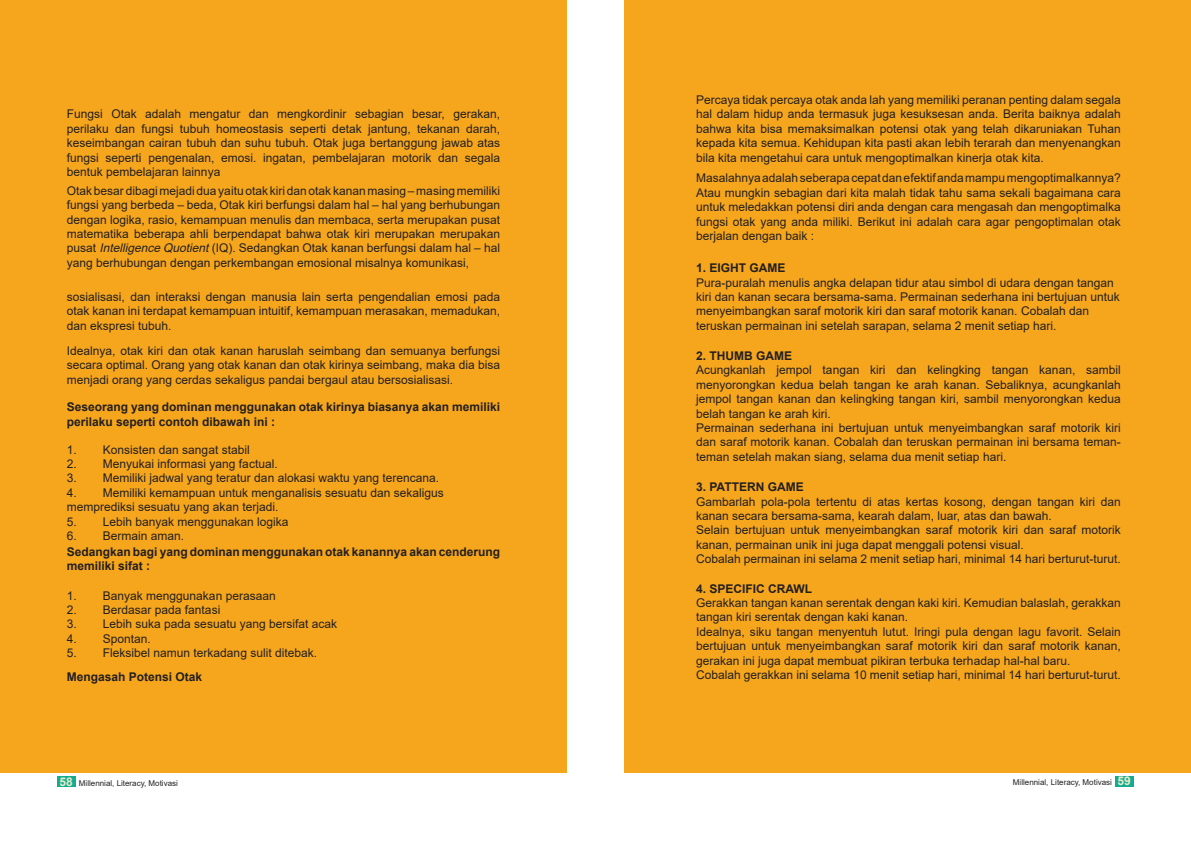
<style>
.page{position:relative;width:1191px;height:842px;background:#fff}
.page>*{position:absolute;margin:0;border:0;box-sizing:border-box;transform-origin:0 0}
.t1{font:12px/14.4px "Arial";color:#231f20;text-align:justify}
.t2{font:700 12px/14.4px "Arial";color:#231f20}
.t3{font:8px "Arial";color:#231f20}
.s1{font-style:italic}
.s2{font-weight:700;font-size:12px;color:#edeac8}
</style>
<div class="page">
<div style="left:1115px;top:776px;width:19px;height:10px;background:#12ac90"></div>
<div style="left:57px;top:777px;width:18px;height:10px;background:#12ac90"></div>
<div style="left:0;top:0;width:566px;height:772px;background:#f6a61d"></div>
<div style="left:624px;top:0;width:567px;height:773px;background:#f6a61d"></div>
<p class="t1" style="left:67px;top:107px;width:435px">Fungsi Otak adalah mengatur dan mengkordinir sebagian besar, gerakan, perilaku dan fungsi tubuh homeostasis seperti detak jantung, tekanan darah, keseimbangan cairan tubuh dan suhu tubuh. Otak juga bertanggung jawab atas fungsi seperti pengenalan, emosi. ingatan, pembelajaran motorik dan segala bentuk pembelajaran lainnya</p>
<p class="t1" style="left:67px;top:183px;width:435px">Otak besar dibagi mejadi dua yaitu otak kiri dan otak kanan masing – masing memiliki fungsi yang berbeda – beda, Otak kiri berfungsi dalam hal – hal yang berhubungan dengan logika, rasio, kemampuan menulis dan membaca, serta merupakan pusat matematika beberapa ahli berpendapat bahwa otak kiri merupakan merupakan pusat <span class="s1">Intelligence Quotient</span>(IQ). Sedangkan Otak kanan berfungsi dalam hal – hal yang berhubungan dengan perkembangan emosional misalnya komunikasi,</p>
<p class="t1" style="left:67px;top:289px;width:435px">sosialisasi, dan interaksi dengan manusia lain serta pengendalian emosi pada otak kanan ini terdapat kemampuan intuitif, kemampuan merasakan, memadukan, dan ekspresi tubuh.</p>
<p class="t1" style="left:67px;top:343px;width:435px">Idealnya, otak kiri dan otak kanan haruslah seimbang dan semuanya berfungsi secara optimal. Orang yang otak kanan dan otak kirinya seimbang, maka dia bisa menjadi orang yang cerdas sekaligus pandai bergaul atau bersosialisasi.</p>
<p class="t2" style="left:67px;top:400px;width:435px">Seseorang yang dominan menggunakan otak kirinya biasanya akan memiliki perilaku seperti contoh dibawah ini :</p>
<p class="t1" style="left:67px;top:442px;width:184px">1. Konsisten dan sangat stabil</p>
<p class="t1" style="left:67px;top:456px;width:212px">2. Menyukai informasi yang factual.</p>
<p class="t1" style="left:67px;top:471px;width:374px">3. Memiliki jadwal yang teratur dan alokasi waktu yang terencana.</p>
<p class="t1" style="left:67px;top:485px;width:378px">4. Memiliki kemampuan untuk menganalisis sesuatu dan sekaligus memprediksi sesuatu yang akan terjadi.</p>
<p class="t1" style="left:67px;top:514px;width:223px">5. Lebih banyak menggunakan logika</p>
<p class="t1" style="left:67px;top:528px;width:119px">6. Bermain aman.</p>
<p class="t2" style="left:67px;top:545px;width:435px">Sedangkan bagi yang dominan menggunakan otak kanannya akan cenderung memiliki sifat :</p>
<p class="t1" style="left:67px;top:588px;width:210px">1. Banyak menggunakan perasaan</p>
<p class="t1" style="left:67px;top:603px;width:155px">2. Berdasar pada fantasi</p>
<p class="t1" style="left:67px;top:617px;width:272px">3. Lebih suka pada sesuatu yang bersifat acak</p>
<p class="t1" style="left:67px;top:631px;width:86px">4. Spontan.</p>
<p class="t1" style="left:67px;top:646px;width:252px">5. Fleksibel namun terkadang sulit ditebak.</p>
<p class="t2" style="left:67px;top:670px;width:137px">Mengasah Potensi Otak</p>
<p class="t1" style="left:696px;top:93px;width:426px">Percaya tidak percaya otak anda lah yang memiliki peranan penting dalam segala hal dalam hidup anda termasuk juga kesuksesan anda. Berita baiknya adalah bahwa kita bisa memaksimalkan potensi otak yang telah dikaruniakan Tuhan kepada kita semua. Kehidupan kita pasti akan lebih terarah dan menyenangkan bila kita mengetahui cara untuk mengoptimalkan kinerja otak kita.</p>
<p class="t1" style="left:696px;top:171px;width:426px">Masalahnya adalah seberapa cepat dan efektif anda mampu mengoptimalkannya?<br>Atau mungkin sebagian dari kita malah tidak tahu sama sekali bagaimana cara untuk meledakkan potensi diri anda dengan cara mengasah dan mengoptimalka fungsi otak yang anda miliki. Berikut ini adalah cara agar pengoptimalan otak berjalan dengan baik :</p>
<p class="t2" style="left:696px;top:261px;width:91px">1. EIGHT GAME</p>
<p class="t1" style="left:696px;top:275px;width:425px;text-align:left">Pura-puralah menulis angka delapan tidur atau simbol di udara dengan tangan kiri dan kanan secara bersama-sama. Permainan sederhana ini bertujuan untuk menyeimbangkan saraf motorik kiri dan saraf motorik kanan. Cobalah dan teruskan permainan ini setelah sarapan, selama 2 menit setiap hari.</p>
<p class="t2" style="left:696px;top:349px;width:98px">2. THUMB GAME</p>
<p class="t1" style="left:696px;top:363px;width:426px">Acungkanlah jempol tangan kiri dan kelingking tangan kanan, sambil menyorongkan kedua belah tangan ke arah kanan. Sebaliknya, acungkanlah jempol tangan kanan dan kelingking tangan kiri, sambil menyorongkan kedua belah tangan ke arah kiri.</p>
<p class="t1" style="left:696px;top:420px;width:426px">Permainan sederhana ini bertujuan untuk menyeimbangkan saraf motorik kiri dan saraf motorik kanan. Cobalah dan teruskan permainan ini bersama teman&shy;teman setelah makan siang, selama dua menit setiap hari.</p>
<p class="t2" style="left:696px;top:480px;width:109px">3. PATTERN GAME</p>
<p class="t1" style="left:696px;top:494px;width:426px">Gambarlah pola-pola tertentu di atas kertas kosong, dengan tangan kiri dan kanan secara bersama-sama, kearah dalam, luar, atas dan bawah.</p>
<p class="t1" style="left:696px;top:523px;width:426px">Selain bertujuan untuk menyeimbangkan saraf motorik kiri dan saraf motorik kanan, permainan unik ini juga dapat menggali potensi visual.</p>
<p class="t1" style="left:696px;top:552px;width:426px">Cobalah permainan ini selama 2 menit setiap hari, minimal 14 hari berturut-turut.</p>
<p class="t2" style="left:696px;top:581px;width:118px">4. SPECIFIC CRAWL</p>
<p class="t1" style="left:696px;top:595px;width:426px">Gerakkan tangan kanan serentak dengan kaki kiri. Kemudian balaslah, gerakkan tangan kiri serentak dengan kaki kanan.</p>
<p class="t1" style="left:696px;top:624px;width:426px">Idealnya, siku tangan menyentuh lutut. Iringi pula dengan lagu favorit. Selain bertujuan untuk menyeimbangkan saraf motorik kiri dan saraf motorik kanan, gerakan ini juga dapat membuat pikiran terbuka terhadap hal-hal baru.</p>
<p class="t1" style="left:696px;top:667px;width:426px">Cobalah gerakkan ini selama 10 menit setiap hari, minimal 14 hari berturut-turut.</p>
<p class="t3" style="left:59px;top:778px;width:120px"><span class="s2">58</span> Millennial, Literacy, Motivasi</p>
<p class="t3" style="left:1013px;top:777px;width:119px">Millennial, Literacy, Motivasi <span class="s2">59</span></p>
</div>
